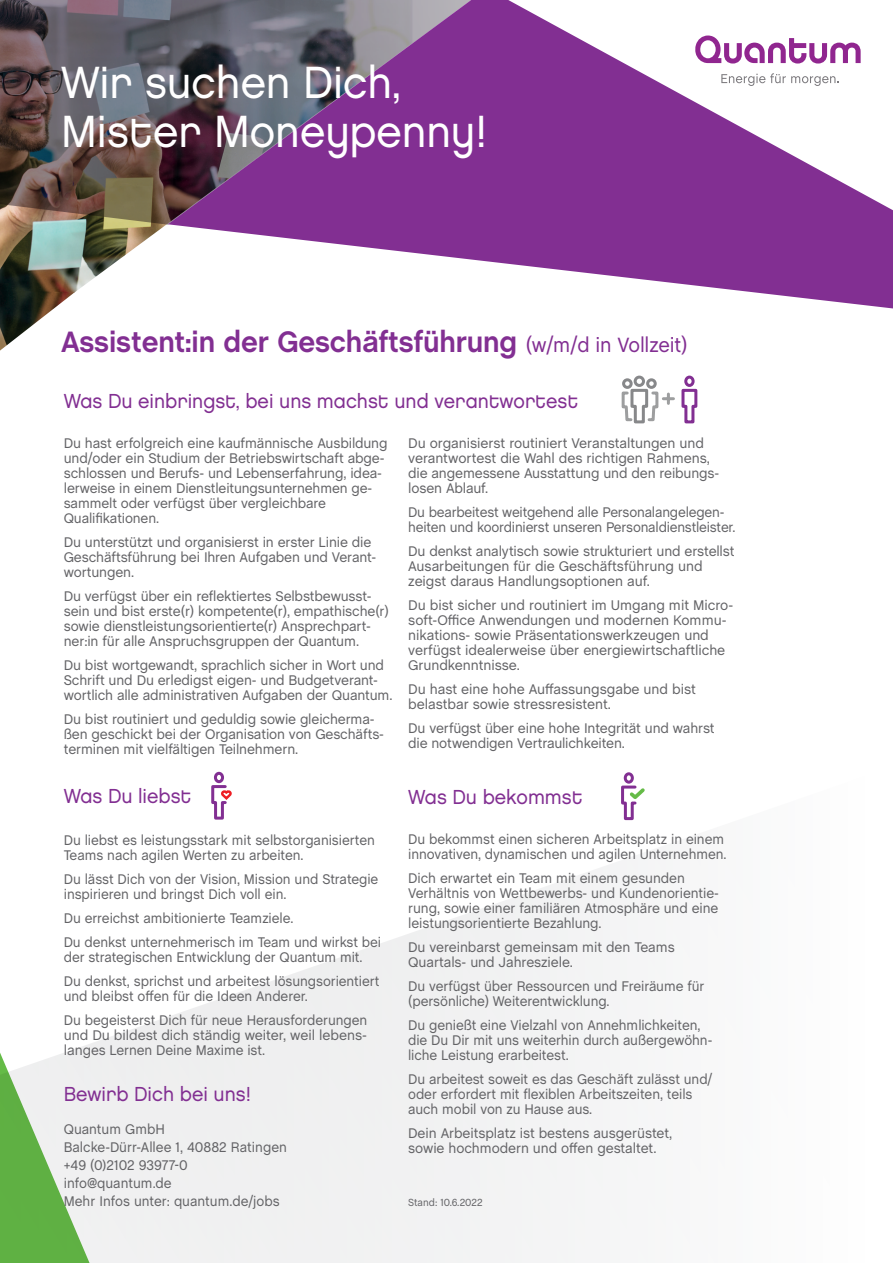
<style>
.page{position:relative;width:893px;height:1263px;background:#fff}
.page>*{position:absolute;margin:0;border:0;box-sizing:border-box;transform-origin:0 0}
.t1{font:45px/49.5px "Chalet London Nineteen Eighty";color:#fff;scale:.96 1}
.t2{font:700 30px "Chalet";letter-spacing:-.005em;color:#822f92;scale:.96 1}
.t3{font:20.25px "Chalet London Nineteen Eighty";color:#822f92;scale:.96 1}
.t4{font:14.25px/15px "Chalet";letter-spacing:-.005em;color:#636366}
.t5{font:14.25px/15px "Chalet";letter-spacing:-.005em;color:#636366;scale:.96 1}
.t6{font:14.1px/15px "Chalet";letter-spacing:-.01em;color:#636366}
.t7{font:10.5px "Chalet";color:#636366;scale:.96 1}
.s1{font-weight:400;font-size:21px;color:#822e92}
.s2{font-size:14.25px}
</style>
<div class="page">
<img style="left:0;top:225px;width:166px;height:67px">
<svg style="left:235px;top:852px;width:413px;height:411px"></svg>
<svg style="left:621px;top:772px;width:24px;height:49px"></svg>
<svg style="left:0;top:994px;width:235px;height:269px;fill:#efeff0"></svg>
<svg style="left:621px;top:375px;width:77px;height:49px"></svg>
<svg style="left:211px;top:771px;width:21px;height:49px"></svg>
<svg style="left:174px;top:0;width:719px;height:308px;fill:#822f92"></svg>
<svg style="left:0;top:0;width:508px;height:225px;background:#704c73"></svg>
<img style="left:0;top:291px;width:75px;height:60px">
<h1 class="t1" style="left:61px;top:57px;width:445px">Wir suchen Dich,<br>Mister Moneypenny!</h1>
<h2 class="t2" style="left:61px;top:324px;width:654px">Assistent:in der Geschäftsführung <span class="s1">(w/m/d in Vollzeit)</span></h2>
<h3 class="t3" style="left:64px;top:389px;width:537px">Was Du einbringst, bei uns machst und verantwortest</h3>
<p class="t4" style="left:64px;top:435px;width:325px">Du hast erfolgreich eine kaufmännische Ausbildung und/oder ein Studium der Betriebswirtschaft abge&shy;schlossen und Berufs- und Lebenserfahrung, idea-</p>
<p class="t6" style="left:64px;top:480px;width:310px"><span class="s2">ler</span>weise in einem Dienstleitungsunternehmen ge&shy;sammelt oder verfügst über vergleichbare<br>Qualifikationen.</p>
<p class="t4" style="left:64px;top:534px;width:314px">Du unterstützt und organisierst in erster Linie die<br>Geschäftsführung bei Ihren Aufgaben und Verant&shy;wortungen.</p>
<p class="t4" style="left:64px;top:588px;width:327px">Du verfügst über ein reflektiertes Selbstbewusst&shy;sein und bist erste(r) kompetente(r), empathische(r) sowie dienstleistungsorientierte(r) Ansprechpart&shy;ner:in für alle Anspruchsgruppen der Quantum.</p>
<p class="t4" style="left:64px;top:657px;width:330px">Du bist wortgewandt, sprachlich sicher in Wort und<br>Schrift und Du erledigst eigen- und Budgetverant&shy;wortlich alle administrativen Aufgaben der Quantum.</p>
<p class="t4" style="left:64px;top:711px;width:322px">Du bist routiniert und geduldig sowie gleicherma&shy;ßen geschickt bei der Organisation von Geschäfts&shy;terminen mit vielfältigen Teilnehmern.</p>
<h3 class="t3" style="left:64px;top:784px;width:134px">Was Du liebst</h3>
<p class="t5" style="left:64px;top:833px;width:326px">Du liebst es leistungsstark mit selbstorganisierten<br>Teams nach agilen Werten zu arbeiten.</p>
<p class="t5" style="left:64px;top:872px;width:329px">Du lässt Dich von der Vision, Mission und Strategie inspirieren und bringst Dich voll ein.</p>
<p class="t5" style="left:64px;top:906px;width:332px;line-height:24px">Du erreichst ambitionierte Teamziele.<br>Du denkst unternehmerisch im Team und wirkst bei</p>
<p class="t5" style="left:64px;top:945px;width:330px;line-height:24px">der strategischen Entwicklung der Quantum mit.<br>Du denkst, sprichst und arbeitest lösungsorientiert</p>
<p class="t5" style="left:64px;top:984px;width:318px;line-height:24px">und bleibst offen für die Ideen Anderer.<br>Du begeisterst Dich für neue Herausforderungen</p>
<p class="t4" style="left:64px;top:1028px;width:305px">und Du bildest dich ständig weiter, weil lebens&shy;langes Lernen Deine Maxime ist.</p>
<h3 class="t3" style="left:64px;top:1081px;width:196px">Bewirb Dich bei uns!</h3>
<p class="t5" style="left:64px;top:1120px;width:234px;line-height:18px">Quantum GmbH<br>Balcke-Dürr-Allee 1, 40882 Ratingen +49 (0)2102 93977-0 info@quantum.de<br>Mehr Infos unter: quantum.de/jobs</p>
<p class="t4" style="left:408px;top:435px;width:313px">Du organisierst routiniert Veranstaltungen und verantwortest die Wahl des richtigen Rahmens, die angemessene Ausstattung und den reibungs&shy;losen Ablauf.</p>
<p class="t5" style="left:408px;top:504px;width:343px">Du bearbeitest weitgehend alle Personalangelegen&shy;heiten und koordinierst unseren Personaldienstleister.</p>
<p class="t4" style="left:408px;top:543px;width:328px">Du denkst analytisch sowie strukturiert und erstellst<br>Ausarbeitungen für die Geschäftsführung und zeigst daraus Handlungsoptionen auf.</p>
<p class="t4" style="left:408px;top:597px;width:326px">Du bist sicher und routiniert im Umgang mit Micro&shy;soft-Office Anwendungen und modernen Kommu&shy;nikations- sowie Präsentationswerkzeugen und verfügst idealerweise über energiewirtschaftliche Grundkenntnisse.</p>
<p class="t4" style="left:408px;top:681px;width:289px">Du hast eine hohe Auffassungsgabe und bist belastbar sowie stressresistent.</p>
<p class="t4" style="left:408px;top:720px;width:308px">Du verfügst über eine hohe Integrität und wahrst die notwendigen Vertraulichkeiten.</p>
<h3 class="t3" style="left:408px;top:785px;width:183px">Was Du bekommst</h3>
<p class="t5" style="left:408px;top:832px;width:333px">Du bekommst einen sicheren Arbeitsplatz in einem innovativen, dynamischen und agilen Unternehmen.</p>
<p class="t4" style="left:408px;top:871px;width:312px">Dich erwartet ein Team mit einem gesunden Verhältnis von Wettbewerbs- und Kundenorientie&shy;rung, sowie einer familiären Atmosphäre und eine leistungsorientierte Bezahlung.</p>
<p class="t4" style="left:408px;top:940px;width:268px">Du vereinbarst gemeinsam mit den Teams<br>Quartals- und Jahresziele.</p>
<p class="t5" style="left:408px;top:979px;width:310px">Du verfügst über Ressourcen und Freiräume für (persönliche) Weiterentwicklung.</p>
<p class="t5" style="left:408px;top:1018px;width:318px">Du genießt eine Vielzahl von Annehmlichkeiten, die Du Dir mit uns weiterhin durch außergewöhn&shy;liche Leistung erarbeitest.</p>
<p class="t5" style="left:408px;top:1072px;width:318px">Du arbeitest soweit es das Geschäft zulässt und/ oder erfordert mit flexiblen Arbeitszeiten, teils auch mobil von zu Hause aus.</p>
<p class="t4" style="left:408px;top:1126px;width:266px">Dein Arbeitsplatz ist bestens ausgerüstet, sowie hochmodern und offen gestaltet.</p>
<p class="t7" style="left:408px;top:1196px;width:79px">Stand: 10.6.2022</p>
</div>
